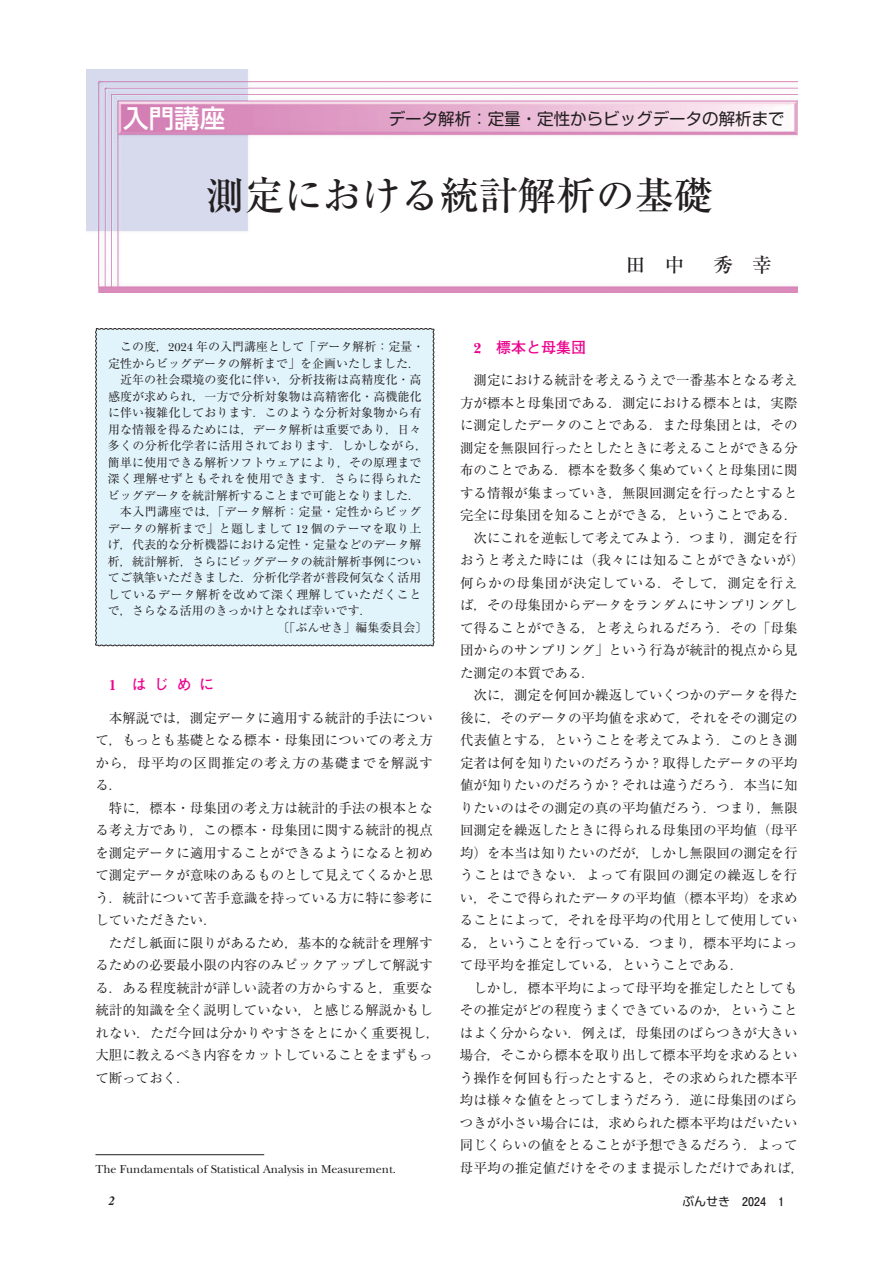
<style>
.page{position:relative;width:893px;height:1263px;background:#fff}
.page>*{position:absolute;margin:0;border:0;box-sizing:border-box;transform-origin:0 0}
.t1{font:500 39px "Ryumin Pr 6";color:#231f20}
.t2{font:500 25.5px "UD Shin Go Pr 6";color:#fff}
.t3{font:500 19.5px "Ryumin Pr 6";color:#231f20}
.t4{font:16.5px "Shin M Go Pr 6";color:#231f20}
.t5{font:700 15px "Futo Go B101 Pr 6";color:#ed028c}
.t6{font:13.5px/22.5px "Ryumin Pr 6";color:#231f20;text-align:justify}
.t7{font:13.5px "Ryumin Pr 6";letter-spacing:.02em;color:#231f20}
.t8{font:13.5px "Ryumin Pr 6";letter-spacing:.05em;color:#231f20}
.t9{font:13.5px "Ryumin Pr 6";letter-spacing:.045em;color:#231f20}
.t10{font:italic 700 12.75px "Times LT Std";color:#231f20}
.t11{font:12px "Ryumin Pr 6";letter-spacing:.005em;color:#231f20}
.t12{font:12px "Ryumin Pr 6";letter-spacing:.025em;color:#231f20}
.t13{font:12px "New Baskerville Std";color:#231f20}
.t14{font:12px "Ryumin Pr 6";letter-spacing:.05em;color:#231f20}
.t15{font:12px "Ryumin Pr 6";letter-spacing:.03em;color:#231f20}
.t16{font:12px "Ryumin Pr 6";letter-spacing:.045em;color:#231f20}
.t17{font:700 12px "Futo Go B101 Pr 6";color:#231f20}
.s1{font-family:"Ryumin Pro"}
.s2{font-family:"New Baskerville Std"}
.s3{font-family:"UD Shin Go Pr 6";font-weight:400}
</style>
<div class="page">
<div style="left:95px;top:328px;width:339px;height:318px;background:#e1f4fc"></div>
<hr style="left:95px;top:1154px;width:169px;height:1px;background:#231f20">
<img style="left:87px;top:69px;width:710px;height:223px">
<h2 class="t2" style="left:123px;top:98px;width:103px">入門講座</h2>
<p class="t4" style="left:389px;top:105px;width:397px">データ解析：定量・定性からビッグデータの解析まで</p>
<h1 class="t1" style="left:206px;top:165px;width:508px">測定における統計解析の基礎</h1>
<p class="t11" style="left:120px;top:337px;width:306px">この度<span class="s1">，</span><span class="s2">2024</span> 年の入門講座として<span class="s1">「</span>データ解析<span class="s1">：</span>定量<span class="s1">・</span></p>
<p class="t11" style="left:108px;top:354px;width:313px">定性からビッグデータの解析まで<span class="s1">」</span>を企画いたしました<span class="s1">．</span></p>
<p class="t11" style="left:120px;top:370px;width:303px">近年の社会環境の変化に伴い<span class="s1">，</span>分析技術は高精度化<span class="s1">・</span>高</p>
<p class="t11" style="left:108px;top:387px;width:315px">感度が求められ<span class="s1">，</span>一方で分析対象物は高精密化<span class="s1">・</span>高機能化</p>
<p class="t11" style="left:108px;top:403px;width:315px">に伴い複雑化しております<span class="s1">．</span>このような分析対象物から有</p>
<p class="t11" style="left:108px;top:420px;width:315px">用な情報を得るためには<span class="s1">，</span>データ解析は重要であり<span class="s1">，</span>日々</p>
<p class="t12" style="left:108px;top:436px;width:321px">多くの分析化学者に活用されております<span class="s1">．</span>しかしながら<span class="s1">，</span></p>
<p class="t11" style="left:108px;top:453px;width:315px">簡単に使用できる解析ソフトウェアにより<span class="s1">，</span>その原理まで</p>
<p class="t14" style="left:108px;top:469px;width:315px">深く理解せずともそれを使用できます<span class="s1">．</span>さらに得られた</p>
<p class="t11" style="left:108px;top:486px;width:313px">ビッグデータを統計解析することまで可能となりました<span class="s1">．</span></p>
<p class="t15" style="left:120px;top:502px;width:303px">本入門講座では<span class="s1">，「</span>データ解析<span class="s1">：</span>定量<span class="s1">・</span>定性からビッグ</p>
<p class="t12" style="left:108px;top:519px;width:315px">データの解析まで<span class="s1">」</span>と題しまして <span class="s2">12</span> 個のテーマを取り上</p>
<p class="t11" style="left:108px;top:535px;width:315px">げ<span class="s1">，</span>代表的な分析機器における定性<span class="s1">・</span>定量などのデータ解</p>
<p class="t11" style="left:108px;top:552px;width:315px">析<span class="s1">，</span>統計解析<span class="s1">，</span>さらにビッグデータの統計解析事例につい</p>
<p class="t11" style="left:108px;top:568px;width:315px">てご執筆いただきました<span class="s1">．</span>分析化学者が普段何気なく活用</p>
<p class="t16" style="left:108px;top:585px;width:315px">しているデータ解析を改めて深く理解していただくこと</p>
<p class="t11" style="left:108px;top:601px;width:265px">で<span class="s1">，</span>さらなる活用のきっかけとなれば幸いです<span class="s1">．</span></p>
<p class="t11" style="left:277px;top:618px;width:151px"><span class="s1">〔「</span>ぶんせき<span class="s1">」</span>編集委員会<span class="s1">〕</span></p>
<p class="t5" style="left:109px;top:673px;width:107px"><span class="s2">1</span>　は じ め に</p>
<p class="t6" style="left:95px;top:706px;width:339px;text-indent:14px">本解説では<span class="s1">，</span>測定データに適用する統計的手法について<span class="s1">，</span>もっとも基礎となる標本<span class="s1">・</span>母集団についての考え方から<span class="s1">，</span>母平均の区間推定の考え方の基礎までを解説する<span class="s1">．</span></p>
<p class="t6" style="left:95px;top:796px;width:339px;text-indent:13px">特に<span class="s1">，</span>標本<span class="s1">・</span>母集団の考え方は統計的手法の根本となる考え方であり<span class="s1">，</span>この標本<span class="s1">・</span>母集団に関する統計的視点を測定データに適用することができるようになると初めて測定データが意味のあるものとして見えてくるかと思う<span class="s1">．</span>統計について苦手意識を持っている方に特に参考にしていただきたい<span class="s1">．</span></p>
<p class="t6" style="left:95px;top:931px;width:346px;text-align:left;text-indent:14px">ただし紙面に限りがあるため<span class="s1">，</span>基本的な統計を理解するための必要最小限の内容のみピックアップして解説する<span class="s1">．</span>ある程度統計が詳しい読者の方からすると<span class="s1">，</span>重要な統計的知識を全く説明していない<span class="s1">，</span>と感じる解説かもしれない<span class="s1">．</span>ただ今回は分かりやすさをとにかく重要視し<span class="s1">，</span>大胆に教えるべき内容をカットしていることをまずもって断っておく<span class="s1">．</span></p>
<h3 class="t3" style="left:626px;top:250px;width:148px">田　中　 秀　幸</h3>
<p class="t5" style="left:473px;top:335px;width:114px"><span class="s2">2</span>　標本と母集団</p>
<p class="t6" style="left:473px;top:368px;width:326px">測定における統計を考えるうえで一番基本となる考え</p>
<p class="t6" style="left:460px;top:391px;width:339px">方が標本と母集団である<span class="s1">．</span>測定における標本とは<span class="s1">，</span>実際</p>
<p class="t6" style="left:460px;top:413px;width:339px">に測定したデータのことである<span class="s1">．</span>また母集団とは<span class="s1">，</span>その</p>
<p class="t6" style="left:460px;top:436px;width:339px">測定を無限回行ったとしたときに考えることができる分</p>
<p class="t6" style="left:460px;top:458px;width:339px">布のことである<span class="s1">．</span>標本を数多く集めていくと母集団に関</p>
<p class="t6" style="left:460px;top:481px;width:339px">する情報が集まっていき<span class="s1">，</span>無限回測定を行ったとすると</p>
<p class="t6" style="left:460px;top:503px;width:339px">完全に母集団を知ることができる<span class="s1">，</span>ということである<span class="s1">．</span></p>
<p class="t6" style="left:473px;top:526px;width:326px">次にこれを逆転して考えてみよう<span class="s1">．</span>つまり<span class="s1">，</span>測定を行</p>
<p class="t7" style="left:460px;top:550px;width:346px">おうと考えた時には<span class="s1">（</span>我々には知ることができないが<span class="s1">）</span></p>
<p class="t8" style="left:460px;top:572px;width:339px">何らかの母集団が決定している<span class="s1">．</span>そして<span class="s1">，</span>測定を行え</p>
<p class="t6" style="left:460px;top:593px;width:339px">ば<span class="s1">，</span>その母集団からデータをランダムにサンプリングし</p>
<p class="t6" style="left:460px;top:616px;width:339px">て得ることができる<span class="s1">，</span>と考えられるだろう<span class="s1">．</span>その<span class="s1">「</span>母集</p>
<p class="t6" style="left:460px;top:638px;width:339px">団からのサンプリング<span class="s1">」</span>という行為が統計的視点から見</p>
<p class="t6" style="left:460px;top:661px;width:136px">た測定の本質である<span class="s1">．</span></p>
<p class="t6" style="left:473px;top:683px;width:325px">次に<span class="s1">，</span>測定を何回か繰返していくつかのデータを得た</p>
<p class="t6" style="left:460px;top:706px;width:339px">後に<span class="s1">，</span>そのデータの平均値を求めて<span class="s1">，</span>それをその測定の</p>
<p class="t6" style="left:460px;top:728px;width:339px">代表値とする<span class="s1">，</span>ということを考えてみよう<span class="s1">．</span>このとき測</p>
<p class="t6" style="left:460px;top:751px;width:339px">定者は何を知りたいのだろうか<span class="s1">？</span>取得したデータの平均</p>
<p class="t6" style="left:460px;top:773px;width:339px">値が知りたいのだろうか<span class="s1">？</span>それは違うだろう<span class="s1">．</span>本当に知</p>
<p class="t6" style="left:460px;top:796px;width:339px">りたいのはその測定の真の平均値だろう<span class="s1">．</span>つまり<span class="s1">，</span>無限</p>
<p class="t6" style="left:460px;top:818px;width:339px">回測定を繰返したときに得られる母集団の平均値<span class="s1">（</span>母平</p>
<p class="t6" style="left:460px;top:841px;width:339px">均<span class="s1">）</span>を本当は知りたいのだが<span class="s1">，</span>しかし無限回の測定を行</p>
<p class="t9" style="left:460px;top:865px;width:339px">うことはできない<span class="s1">．</span>よって有限回の測定の繰返しを行</p>
<p class="t6" style="left:460px;top:886px;width:339px">い<span class="s1">，</span>そこで得られたデータの平均値<span class="s1">（</span>標本平均<span class="s1">）</span>を求め</p>
<p class="t6" style="left:460px;top:908px;width:339px">ることによって<span class="s1">，</span>それを母平均の代用として使用してい</p>
<p class="t6" style="left:460px;top:931px;width:339px">る<span class="s1">，</span>ということを行っている<span class="s1">．</span>つまり<span class="s1">，</span>標本平均によっ</p>
<p class="t6" style="left:460px;top:953px;width:285px">て母平均を推定している<span class="s1">，</span>ということである<span class="s1">．</span></p>
<p class="t6" style="left:473px;top:976px;width:325px">しかし<span class="s1">，</span>標本平均によって母平均を推定したとしても</p>
<p class="t6" style="left:460px;top:998px;width:339px">その推定がどの程度うまくできているのか<span class="s1">，</span>ということ</p>
<p class="t6" style="left:460px;top:1021px;width:339px">はよく分からない<span class="s1">．</span>例えば<span class="s1">，</span>母集団のばらつきが大きい</p>
<p class="t6" style="left:460px;top:1043px;width:339px">場合<span class="s1">，</span>そこから標本を取り出して標本平均を求めるとい</p>
<p class="t6" style="left:460px;top:1066px;width:339px">う操作を何回も行ったとすると<span class="s1">，</span>その求められた標本平</p>
<p class="t6" style="left:460px;top:1088px;width:339px">均は様々な値をとってしまうだろう<span class="s1">．</span>逆に母集団のばら</p>
<p class="t6" style="left:460px;top:1111px;width:339px">つきが小さい場合には<span class="s1">，</span>求められた標本平均はだいたい</p>
<p class="t6" style="left:460px;top:1133px;width:339px">同じくらいの値をとることが予想できるだろう<span class="s1">．</span>よって</p>
<p class="t13" style="left:95px;top:1162px;width:302px">The Fundamentals of Statistical Analysis in Measurement.</p>
<p class="t7" style="left:460px;top:1157px;width:346px">母平均の推定値だけをそのまま提示しただけであれば<span class="s1">，</span></p>
<p class="t10" style="left:109px;top:1193px;width:8px">2</p>
<p class="t17" style="left:682px;top:1191px;width:103px"><span class="s3">ぶんせき</span>　2024　1</p>
</div>
